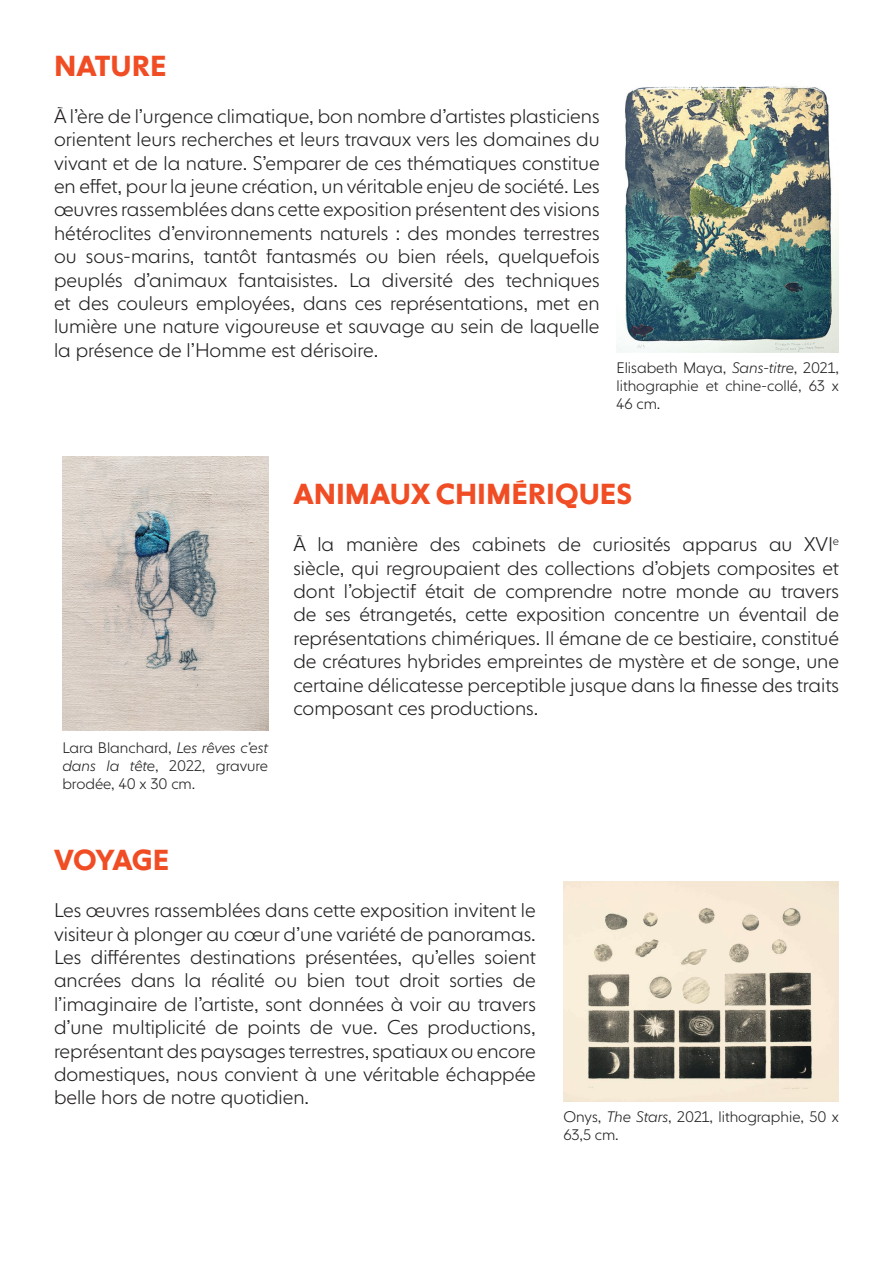
<style>
.page{position:relative;width:893px;height:1263px;background:#fff}
.page>*{position:absolute;margin:0;border:0;box-sizing:border-box;transform-origin:0 0}
.t1{font:700 28.5px "NEXT Book Pan";color:#f04d25}
.t2{font:100 19.5px/23.4px "NEXT Book Pan";color:#231f20;text-align:justify}
.t3{font:100 15px/18px "NEXT Book Pan";color:#231f20;text-align:justify}
.s1{font-style:italic}
</style>
<div class="page">
<img style="left:616px;top:86px;width:223px;height:267px">
<img style="left:62px;top:456px;width:206px;height:274px">
<img style="left:563px;top:882px;width:276px;height:219px">
<h1 class="t1" style="left:54px;top:49px;width:114px">NATURE</h1>
<p class="t2" style="left:54px;top:105px;width:547px">À l’ère de l’urgence climatique, bon nombre d’artistes plasticiens orientent leurs recherches et leurs travaux vers les domaines du vivant et de la nature. S’emparer de ces thématiques constitue en effet, pour la jeune création, un véritable enjeu de société. Les œuvres rassemblées dans cette exposition présentent des visions hétéroclites d’environnements naturels : des mondes terrestres ou sous-marins, tantôt fantasmés ou bien réels, quelquefois peuplés d’animaux fantaisistes. La diversité des techniques et des couleurs employées, dans ces représentations, met en lumière une nature vigoureuse et sauvage au sein de laquelle la présence de l’Homme est dérisoire.</p>
<p class="t3" style="left:616px;top:359px;width:224px">Elisabeth Maya, <span class="s1">Sans-titre</span>, 2021, lithographie et chine-collé, 63 x 46 cm.</p>
<p class="t3" style="left:62px;top:739px;width:207px">Lara Blanchard, <span class="s1">Les rêves c’est dans la tête</span>, 2022, gravure brodée, 40 x 30 cm.</p>
<h1 class="t1" style="left:293px;top:477px;width:340px">ANIMAUX CHIMÉRIQUES</h1>
<p class="t2" style="left:293px;top:533px;width:547px">À la manière des cabinets de curiosités apparus au XVI<sup>e </sup>siècle, qui regroupaient des collections d’objets composites et dont l’objectif était de comprendre notre monde au travers de ses étrangetés, cette exposition concentre un éventail de représentations chimériques. Il émane de ce bestiaire, constitué de créatures hybrides empreintes de mystère et de songe, une certaine délicatesse perceptible jusque dans la finesse des traits composant ces productions.</p>
<h1 class="t1" style="left:54px;top:843px;width:117px">VOYAGE</h1>
<p class="t2" style="left:54px;top:899px;width:483px">Les œuvres rassemblées dans cette exposition invitent le visiteur à plonger au cœur d’une variété de panoramas.<br>Les différentes destinations présentées, qu’elles soient ancrées dans la réalité ou bien tout droit sorties de l’imaginaire de l’artiste, sont données à voir au travers d’une multiplicité de points de vue. Ces productions, représentant des paysages terrestres, spatiaux ou encore domestiques, nous convient à une véritable échappée belle hors de notre quotidien.</p>
<p class="t3" style="left:563px;top:1108px;width:277px">Onys, <span class="s1">The Stars</span>, 2021, lithographie, 50 x<br>63,5 cm.</p>
</div>
